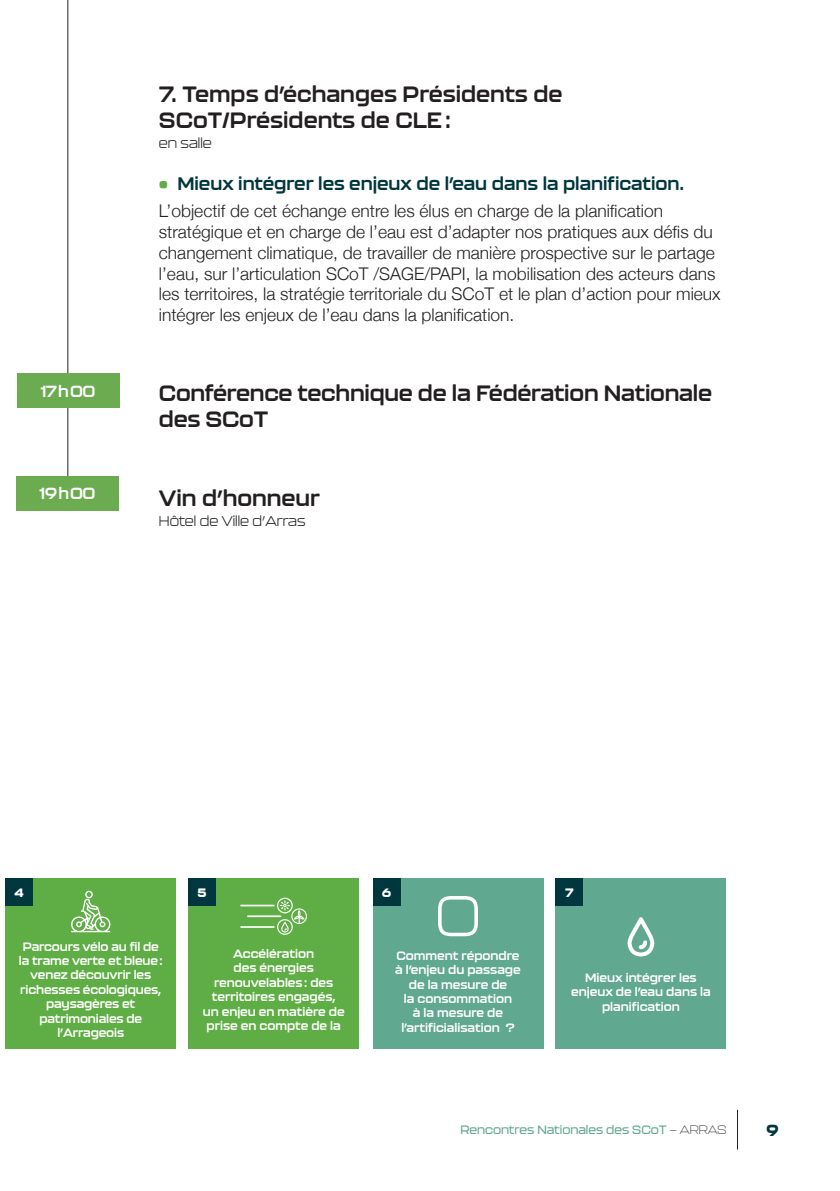
<style>
.page{position:relative;width:840px;height:1191px;background:#fff}
.page>*{position:absolute;margin:0;border:0;box-sizing:border-box;transform-origin:0 0}
.t1{font:700 22px/26.4px "Kallisto";letter-spacing:-.01em;color:#231f20}
.t2{font:700 18px "Kallisto";color:#00363d}
.t3{font:300 17.4px/20.8px "Helvetica Neue";color:#231f20}
.t4{font:700 16px "Kallisto";letter-spacing:.015em;color:#fff}
.t5{font:800 16px "Kallisto";color:#00363d}
.t6{font:300 14px "Kallisto";color:#231f20}
.t7{font:700 12px/14.4px "Kallisto";color:#fff;text-align:center}
.t8{font:500 12px "Kallisto";color:#61a890}
.t9{font:800 12px "Kallisto";color:#fff}
.s1{color:#5fae45}
.s2{font-weight:100;color:#231f20}
</style>
<div class="page">
<hr style="left:67px;top:0;width:1px;height:501px;background:#231f20">
<div style="left:17px;top:373px;width:102px;height:34px;background:#6bac51"></div>
<div style="left:17px;top:476px;width:102px;height:34px;background:#6bac51"></div>
<div style="left:5px;top:878px;width:171px;height:171px;background:#5fae45"></div>
<div style="left:5px;top:878px;width:28px;height:28px;background:#00363d"></div>
<div style="left:188px;top:878px;width:171px;height:171px;background:#5fae45"></div>
<div style="left:188px;top:878px;width:28px;height:28px;background:#00363d"></div>
<svg style="left:71px;top:890px;width:39px;height:42px"></svg>
<svg style="left:277px;top:897px;width:30px;height:38px"></svg>
<hr style="left:240px;top:904px;width:34px;height:2px;background:#fff">
<hr style="left:240px;top:926px;width:34px;height:2px;background:#fff">
<hr style="left:247px;top:915px;width:34px;height:2px;background:#fff">
<div style="left:372px;top:878px;width:171px;height:171px;background:#61a890"></div>
<div style="left:372px;top:878px;width:28px;height:28px;background:#00363d"></div>
<div style="left:555px;top:878px;width:171px;height:171px;background:#61a890"></div>
<div style="left:555px;top:878px;width:28px;height:28px;background:#00363d"></div>
<svg style="left:438px;top:896px;width:39px;height:40px"></svg>
<svg style="left:627px;top:917px;width:27px;height:39px"></svg>
<hr style="left:736px;top:1109px;width:1px;height:40px;background:#231f20">
<p class="t4" style="left:41px;top:381px;width:56px">17h00</p>
<p class="t4" style="left:40px;top:484px;width:57px">19h00</p>
<p class="t1" style="left:159px;top:80px;width:405px">7. Temps d’échanges Présidents de<br>SCoT/Présidents de CLE:</p>
<p class="t6" style="left:159px;top:135px;width:54px">en salle</p>
<p class="t2" style="left:159px;top:173px;width:526px"><span class="s1">•</span> Mieux intégrer les enjeux de l’eau dans la planification.</p>
<p class="t3" style="left:159px;top:199px;width:563px">L’objectif de cet échange entre les élus en charge de la planification stratégique et en charge de l’eau est d’adapter nos pratiques aux défis du changement climatique, de travailler de manière prospective sur le partage l’eau, sur l’articulation SCoT /SAGE/PAPI, la mobilisation des acteurs dans les territoires, la stratégie territoriale du SCoT et le plan d’action pour mieux intégrer les enjeux de l’eau dans la planification.</p>
<p class="t1" style="left:159px;top:379px;width:554px">Conférence technique de la Fédération Nationale des SCoT</p>
<p class="t1" style="left:159px;top:484px;width:163px">Vin d’honneur</p>
<p class="t6" style="left:159px;top:512px;width:148px">Hôtel de Ville d’Arras</p>
<p class="t9" style="left:15px;top:885px;width:11px">4</p>
<p class="t9" style="left:197px;top:885px;width:11px">5</p>
<p class="t7" style="left:19px;top:938px;width:145px">Parcours vélo au fil de la trame verte et bleue: venez découvrir les richesses écologiques, paysagères et patrimoniales de l’Arrageois</p>
<p class="t7" style="left:202px;top:946px;width:143px">Accélération<br>des énergies renouvelables: des territoires engagés, un enjeu en matière de prise en compte de la</p>
<p class="t9" style="left:381px;top:885px;width:11px">6</p>
<p class="t9" style="left:565px;top:885px;width:10px">7</p>
<p class="t7" style="left:395px;top:948px;width:127px">Comment répondre à l’enjeu du passage de la mesure de<br>la consommation<br>à la mesure de l’artificialisation ?</p>
<p class="t7" style="left:571px;top:970px;width:141px">Mieux intégrer les enjeux de l’eau dans la planification</p>
<p class="t8" style="left:460px;top:1122px;width:267px">Rencontres Nationales des SCoT <span class="s2">— ARRAS</span></p>
<p class="t5" style="left:765px;top:1120px;width:14px">9</p>
</div>
